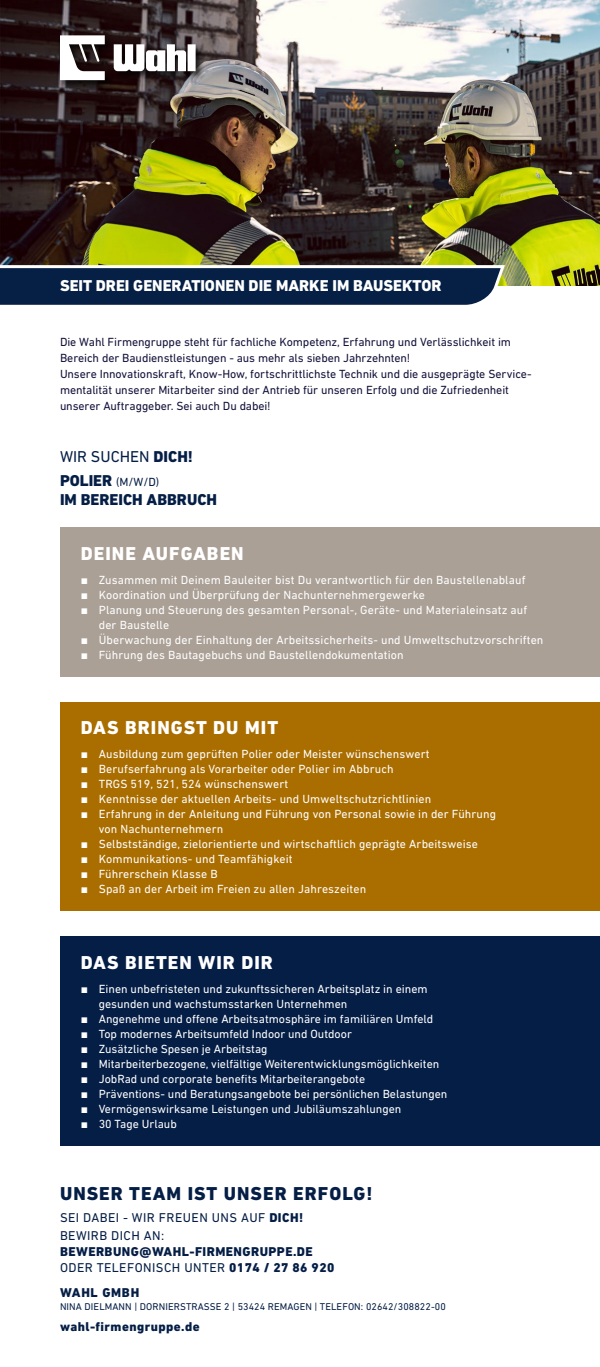
<style>
.page{position:relative;width:600px;height:1367px;background:#fff}
.page>*{position:absolute;margin:0;border:0;box-sizing:border-box;transform-origin:0 0}
.t1{font:800 19px "DIN Next LT Pro";letter-spacing:.055em;color:#fff}
.t2{font:800 19px "DIN Next LT Pro";letter-spacing:.055em;color:#051e46}
.t3{font:800 16px "DIN Next LT Pro";color:#fff}
.t4{font:800 16px "DIN Next LT Pro";color:#051e46}
.t5{font:16px "DIN Next LT Pro";color:#051e46}
.t6{font:800 13px/16px "DIN Next LT Pro";letter-spacing:.035em;color:#051e46}
.t7{font:13px/18.4px "DIN Next LT Pro";letter-spacing:.035em;color:#051e46}
.t8{font:800 13px "DIN Next LT Pro";letter-spacing:.055em;color:#051e46}
.t9{font:12px/15px "DIN Next LT Pro";letter-spacing:.01em;color:#fff}
.t10{font:12px/16px "DIN Next LT Pro";letter-spacing:-.01em;color:#14133b}
.t11{font:12px "DIN Next LT Pro";color:#051e46}
.t12{font:10px "DIN Next LT Pro";letter-spacing:.01em;color:#051e46}
.s1{font-weight:800}
.s2{font-weight:800;font-size:16px}
.s3{font-family:"Haettenschweiler"}
.s4{font-weight:400}
</style>
<div class="page">
<div style="left:60px;top:527px;width:540px;height:150px;background:#aaa096"></div>
<div style="left:60px;top:702px;width:540px;height:209px;background:#aa6e00"></div>
<img style="left:0;top:0;width:600px;height:285px">
<div style="left:60px;top:936px;width:540px;height:210px;background:#051e46"></div>
<svg style="left:0;top:264px;width:507px;height:41px;background:#213856"></svg>
<div style="left:58px;top:34px;width:147px;height:56px;background:#000;opacity:.75"></div>
<svg style="left:60px;top:35px;width:136px;height:45px"></svg>
<h2 class="t3" style="left:60px;top:276px;width:383px">SEIT DREI GENERATIONEN DIE MARKE IM BAUSEKTOR</h2>
<p class="t10" style="left:60px;top:334px;width:473px">Die Wahl Firmengruppe steht für fachliche Kompetenz, Erfahrung und Verlässlichkeit im Bereich der Baudienstleistungen - aus mehr als sieben Jahrzehnten!<br>Unsere Innovationskraft, Know-How, fortschrittlichste Technik und die ausgeprägte Service&shy;mentalität unserer Mitarbeiter sind der Antrieb für unseren Erfolg und die Zufriedenheit unserer Auftraggeber. Sei auch Du dabei!</p>
<h2 class="t5" style="left:60px;top:447px;width:134px">WIR SUCHEN <span class="s1">DICH!</span></h2>
<p class="t11" style="left:60px;top:475px;width:101px"><span class="s2">POLIER</span> (M/W/D)</p>
<h2 class="t4" style="left:60px;top:490px;width:159px">IM BEREICH ABBRUCH</h2>
<h1 class="t1" style="left:81px;top:542px;width:164px">DEINE AUFGABEN</h1>
<p class="t9" style="left:81px;top:572px;width:446px"><span class="s3">■</span> Zusammen mit Deinem Bauleiter bist Du verantwortlich für den Baustellenablauf</p>
<p class="t9" style="left:81px;top:587px;width:346px"><span class="s3">■</span> Koordination und Überprüfung der Nachunternehmergewerke</p>
<p class="t9" style="left:99px;top:602px;width:430px;text-indent:-18px"><span class="s3">■</span> Planung und Steuerung des gesamten Personal-, Geräte- und Materialeinsatz auf der Baustelle</p>
<p class="t9" style="left:81px;top:632px;width:464px"><span class="s3">■</span> Überwachung der Einhaltung der Arbeitssicherheits- und Umweltschutzvorschriften</p>
<p class="t9" style="left:81px;top:647px;width:325px"><span class="s3">■</span> Führung des Bautagebuchs und Baustellendokumentation</p>
<h1 class="t1" style="left:81px;top:716px;width:199px">DAS BRINGST DU MIT</h1>
<p class="t9" style="left:81px;top:746px;width:350px"><span class="s3">■</span> Ausbildung zum geprüften Polier oder Meister wünschenswert</p>
<p class="t9" style="left:81px;top:761px;width:314px"><span class="s3">■</span> Berufserfahrung als Vorarbeiter oder Polier im Abbruch</p>
<p class="t9" style="left:81px;top:776px;width:209px"><span class="s3">■</span> TRGS 519, 521, 524 wünschenswert</p>
<p class="t9" style="left:81px;top:791px;width:352px"><span class="s3">■</span> Kenntnisse der aktuellen Arbeits- und Umweltschutzrichtlinien</p>
<p class="t9" style="left:99px;top:806px;width:399px;text-indent:-18px"><span class="s3">■</span> Erfahrung in der Anleitung und Führung von Personal sowie in der Führung von Nachunternehmern</p>
<p class="t9" style="left:81px;top:836px;width:399px"><span class="s3">■</span> Selbstständige, zielorientierte und wirtschaftlich geprägte Arbeitsweise</p>
<p class="t9" style="left:81px;top:851px;width:213px"><span class="s3">■</span> Kommunikations- und Teamfähigkeit</p>
<p class="t9" style="left:81px;top:866px;width:138px"><span class="s3">■</span> Führerschein Klasse B</p>
<p class="t9" style="left:81px;top:881px;width:287px"><span class="s3">■</span> Spaß an der Arbeit im Freien zu allen Jahreszeiten</p>
<h1 class="t1" style="left:81px;top:951px;width:194px">DAS BIETEN WIR DIR</h1>
<p class="t9" style="left:99px;top:981px;width:330px;text-indent:-18px"><span class="s3">■</span> Einen unbefristeten und zukunftssicheren Arbeitsplatz in einem gesunden und wachstumsstarken Unternehmen</p>
<p class="t9" style="left:81px;top:1011px;width:354px"><span class="s3">■</span> Angenehme und offene Arbeitsatmosphäre im familiären Umfeld</p>
<p class="t9" style="left:81px;top:1026px;width:273px"><span class="s3">■</span> Top modernes Arbeitsumfeld Indoor und Outdoor</p>
<p class="t9" style="left:81px;top:1041px;width:188px"><span class="s3">■</span> Zusätzliche Spesen je Arbeitstag</p>
<p class="t9" style="left:81px;top:1056px;width:360px"><span class="s3">■</span> Mitarbeiterbezogene, vielfältige Weiterentwicklungsmöglichkeiten</p>
<p class="t9" style="left:81px;top:1071px;width:286px"><span class="s3">■</span> JobRad und corporate benefits Mitarbeiterangebote</p>
<p class="t9" style="left:81px;top:1086px;width:368px"><span class="s3">■</span> Präventions- und Beratungsangebote bei persönlichen Belastungen</p>
<p class="t9" style="left:81px;top:1101px;width:322px"><span class="s3">■</span> Vermögenswirksame Leistungen und Jubiläumszahlungen</p>
<p class="t9" style="left:81px;top:1116px;width:97px"><span class="s3">■</span> 30 Tage Urlaub</p>
<h1 class="t2" style="left:60px;top:1182px;width:314px">UNSER TEAM IST UNSER ERFOLG!</h1>
<p class="t7" style="left:60px;top:1208px;width:245px">SEI DABEI - WIR FREUEN UNS AUF <span class="s1">DICH!<br></span>BEWIRB DICH AN:</p>
<p class="t6" style="left:60px;top:1244px;width:276px">BEWERBUNG@WAHL-FIRMENGRUPPE.DE<br><span class="s4">ODER TELEFONISCH UNTER</span> 0174 / 27 86 920</p>
<p class="t12" style="left:60px;top:1301px;width:387px">NINA DIELMANN | DORNIERSTRASSE 2 | 53424 REMAGEN | TELEFON: 02642/308822-00</p>
<p class="t8" style="left:60px;top:1285px;width:81px">WAHL GMBH</p>
<p class="t6" style="left:60px;top:1319px;width:141px">wahl-firmengruppe.de</p>
</div>
